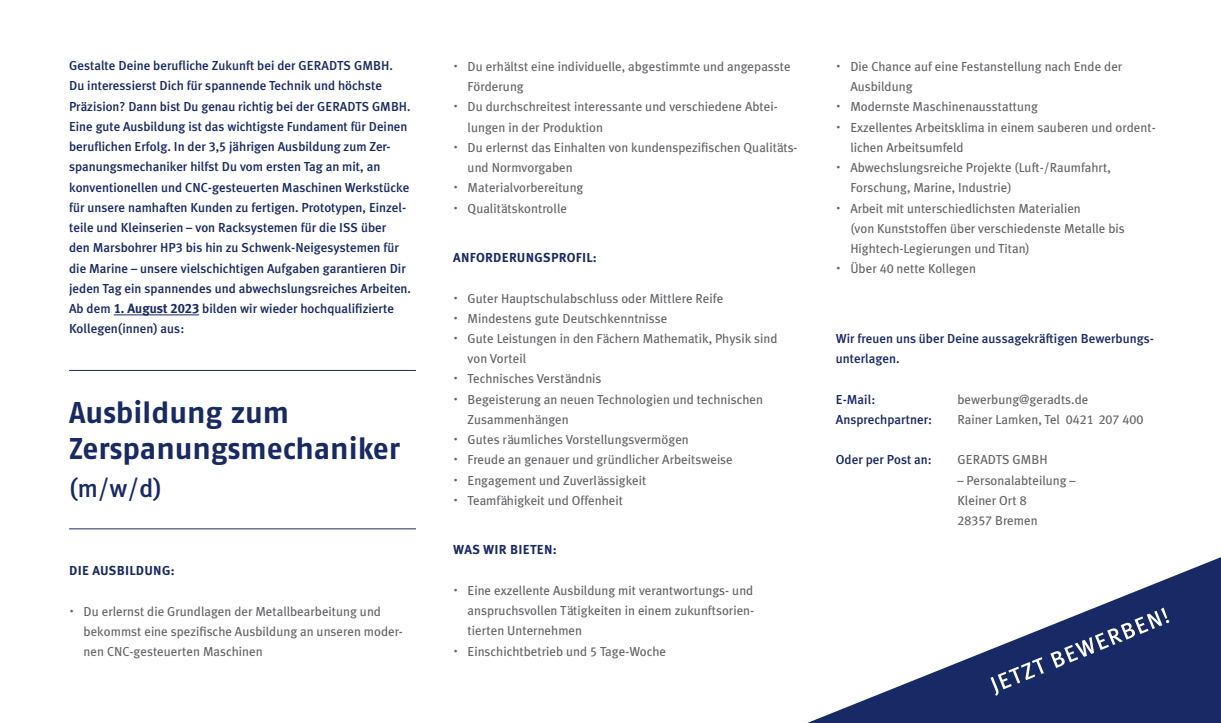
<style>
.page{position:relative;width:1221px;height:723px;background:#fff}
.page>*{position:absolute;margin:0;border:0;box-sizing:border-box;transform-origin:0 0}
.t1{font:30px/36px "Fago No Bold Tf";letter-spacing:-.005em;color:#182a65}
.t2{font:500 25.5px "Meta Plus";color:#182a65}
.t3{font:13.05px/20.2px "Meta Plus";color:#636366}
.t4{font:500 13.05px/20.2px "Meta Plus";color:#182a65}
.t5{font:700 13.05px "Meta Plus";letter-spacing:.02em;color:#182a65}
.s1{font-family:"Meta Plus Medium Caps";font-weight:400}
.s2{font-family:"Meta Plus Bold Caps";font-weight:400;font-size:13.5px}
.s3{font-weight:700;font-size:13.5px}
.s4{font-family:"Fago OT"}
.s5{font-family:"Meta Plus Book Caps"}
</style>
<div class="page">
<hr style="left:114px;top:315px;width:85px;height:1px;background:#182a65">
<hr style="left:69px;top:528px;width:347px;height:1px;background:#182a65">
<hr style="left:69px;top:370px;width:347px;height:1px;background:#182a65">
<svg style="left:807px;top:557px;width:413px;height:166px"></svg>
<svg style="left:990px;top:607px;width:179px;height:89px"></svg>
<p class="t4" style="left:69px;top:55px;width:343px">Gestalte Deine berufliche Zukunft bei der GERADTS GMBH.<br>Du interessierst Dich für spannende Technik und höchste Präzision? Dann bist Du genau richtig bei der GERADTS GMBH.<br>Eine gute Ausbildung ist das wichtigste Fundament für Deinen beruflichen Erfolg. In der <span class="s1">3,5</span> jährigen Ausbildung zum Zer&shy;spanungsmechaniker hilfst Du vom ersten Tag an mit, an konventionellen und CNC-gesteuerten Maschinen Werkstücke für unsere namhaften Kunden zu fertigen. Prototypen, Einzel&shy;teile und Kleinserien – von Racksystemen für die ISS über<br>den Marsbohrer HP<span class="s1">3</span> bis hin zu Schwenk-Neigesystemen für die Marine – unsere vielschichtigen Aufgaben garantieren Dir jeden Tag ein spannendes und abwechslungsreiches Arbeiten.<br>Ab dem <span class="s2">1.</span> <span class="s3">August</span> <span class="s2">2023</span> bilden wir wieder hochqualifizierte Kollegen(innen) aus:</p>
<h1 class="t1" style="left:69px;top:394px;width:332px">Ausbildung zum<br>Zerspanungsmechaniker</h1>
<h2 class="t2" style="left:69px;top:474px;width:94px">(m/w/d)</h2>
<p class="t5" style="left:69px;top:563px;width:107px">DIE AUSBILDUNG:</p>
<p class="t3" style="left:84px;top:601px;width:321px;text-indent:-14px"><span class="s4">•</span> Du erlernst die Grundlagen der Metallbearbeitung und bekommst eine spezifische Ausbildung an unseren moder&shy;nen CNC-gesteuerten Maschinen</p>
<p class="t3" style="left:467px;top:56px;width:324px;text-indent:-14px"><span class="s4">•</span> Du erhältst eine individuelle, abgestimmte und angepasste<br>Förderung</p>
<p class="t3" style="left:467px;top:97px;width:311px;text-indent:-14px"><span class="s4">•</span> Du durchschreitest interessante und verschiedene Abtei&shy;lungen in der Produktion</p>
<p class="t3" style="left:467px;top:137px;width:331px;text-indent:-14px"><span class="s4">•</span> Du erlernst das Einhalten von kundenspezifischen Qualitäts&shy;und Normvorgaben</p>
<p class="t3" style="left:453px;top:178px;width:132px"><span class="s4">•</span> Materialvorbereitung</p>
<p class="t3" style="left:453px;top:198px;width:115px"><span class="s4">•</span> Qualitätskontrolle</p>
<p class="t5" style="left:453px;top:250px;width:145px">ANFORDERUNGSPROFIL:</p>
<p class="t3" style="left:453px;top:288px;width:271px"><span class="s4">•</span> Guter Hauptschulabschluss oder Mittlere Reife</p>
<p class="t3" style="left:453px;top:308px;width:216px"><span class="s4">•</span> Mindestens gute Deutschkenntnisse</p>
<p class="t3" style="left:467px;top:328px;width:311px;text-indent:-14px"><span class="s4">•</span> Gute Leistungen in den Fächern Mathematik, Physik sind von Vorteil</p>
<p class="t3" style="left:453px;top:369px;width:150px"><span class="s4">•</span> Technisches Verständnis</p>
<p class="t3" style="left:467px;top:389px;width:297px;text-indent:-14px"><span class="s4">•</span> Begeisterung an neuen Technologien und technischen<br>Zusammenhängen</p>
<p class="t3" style="left:453px;top:429px;width:237px"><span class="s4">•</span> Gutes räumliches Vorstellungsvermögen</p>
<p class="t3" style="left:453px;top:450px;width:281px"><span class="s4">•</span> Freude an genauer und gründlicher Arbeitsweise</p>
<p class="t3" style="left:453px;top:470px;width:195px"><span class="s4">•</span> Engagement und Zuverlässigkeit</p>
<p class="t3" style="left:453px;top:490px;width:171px"><span class="s4">•</span> Teamfähigkeit und Offenheit</p>
<p class="t5" style="left:453px;top:542px;width:105px">WAS WIR BIETEN:</p>
<p class="t3" style="left:467px;top:580px;width:288px;text-align:justify;text-indent:-14px"><span class="s4">•</span> Eine exzellente Ausbildung mit verantwortungs- und anspruchsvollen Tätigkeiten in einem zukunftsorien&shy;tierten Unternehmen</p>
<p class="t3" style="left:453px;top:641px;width:214px"><span class="s4">•</span> Einschichtbetrieb und <span class="s5">5</span> Tage-Woche</p>
<p class="t3" style="left:850px;top:56px;width:273px;text-indent:-14px"><span class="s4">•</span> Die Chance auf eine Festanstellung nach Ende der<br>Ausbildung</p>
<p class="t3" style="left:835px;top:97px;width:204px"><span class="s4">•</span> Modernste Maschinenausstattung</p>
<p class="t3" style="left:850px;top:117px;width:307px;text-indent:-14px"><span class="s4">•</span> Exzellentes Arbeitsklima in einem sauberen und ordent&shy;lichen Arbeitsumfeld</p>
<p class="t3" style="left:850px;top:157px;width:262px;text-indent:-14px"><span class="s4">•</span> Abwechslungsreiche Projekte (Luft-/Raumfahrt,<br>Forschung, Marine, Industrie)</p>
<p class="t3" style="left:850px;top:198px;width:276px;text-indent:-14px"><span class="s4">•</span> Arbeit mit unterschiedlichsten Materialien<br>(von Kunststoffen über verschiedenste Metalle bis<br>Hightech-Legierungen und Titan)</p>
<p class="t3" style="left:835px;top:258px;width:142px"><span class="s4">•</span> Über <span class="s5">40</span> nette Kollegen</p>
<p class="t4" style="left:835px;top:328px;width:319px">Wir freuen uns über Deine aussagekräftigen Bewerbungs&shy;unterlagen.</p>
<p class="t4" style="left:835px;top:389px;width:41px">E-Mail:</p>
<p class="t3" style="left:957px;top:389px;width:132px">bewerbung@geradts.de</p>
<p class="t4" style="left:835px;top:409px;width:98px">Ansprechpartner:</p>
<p class="t3" style="left:957px;top:409px;width:187px">Rainer Lamken, Tel <span class="s5">0421 207 400</span></p>
<p class="t4" style="left:835px;top:450px;width:97px">Oder per Post an:</p>
<p class="t3" style="left:957px;top:450px;width:92px">GERADTS GMBH</p>
<p class="t3" style="left:957px;top:470px;width:120px">– Personalabteilung –<br>Kleiner Ort <span class="s5">8<br>28357</span> Bremen</p>
</div>
